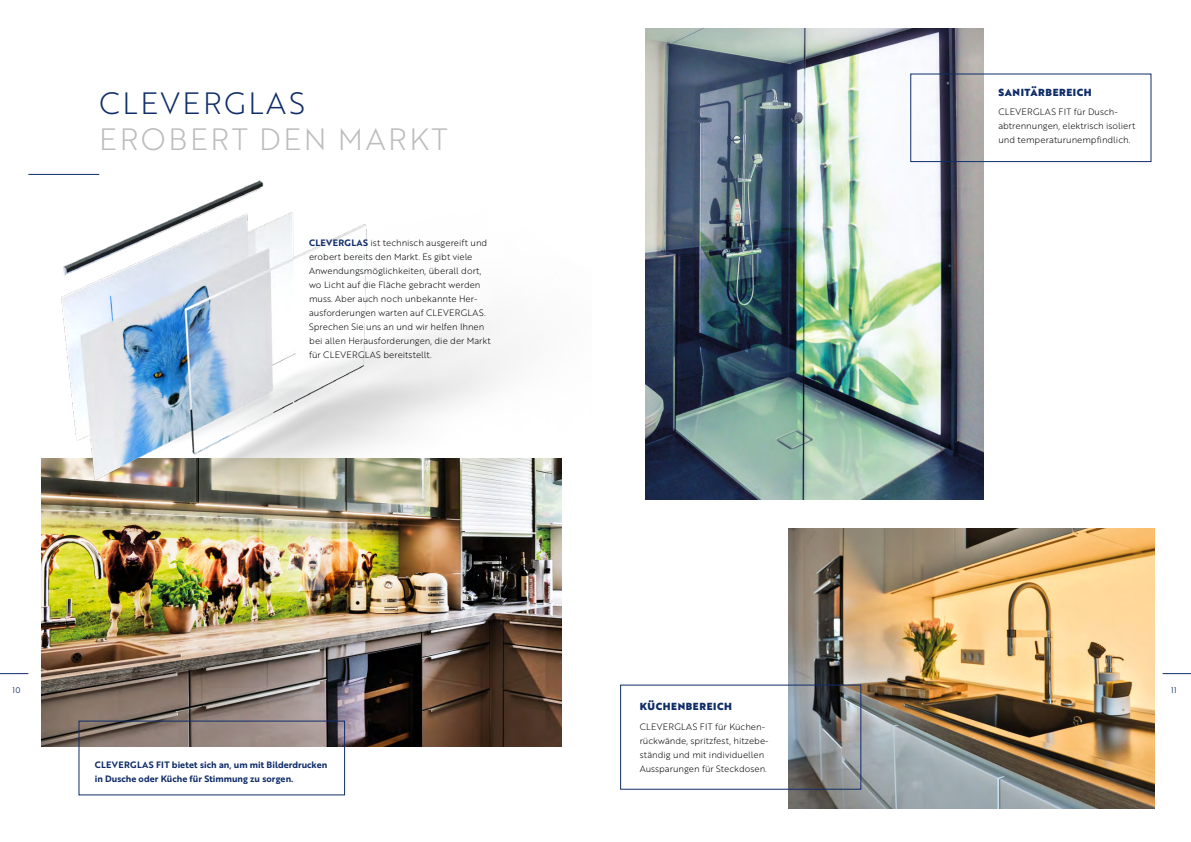
<style>
.page{position:relative;width:1191px;height:842px;background:#fff}
.page>*{position:absolute;margin:0;border:0;box-sizing:border-box;transform-origin:0 0}
.Headline{font:30px/36px "Brother 1816 Light";letter-spacing:.09em;color:#bcbcbc}
.Fließtext{font:10px "Brother 1816 Black";letter-spacing:.06em;color:#102d69}
.Fließtext-2{font:9px/14px "Brother 1816 Light";color:#000}
.Fließtext-3{font:9px/14px "Brother 1816 Bold";color:#102d69}
.t1{font:8px "Brother 1816 Book";color:#102d69}
.s1{color:#102d69}
.s2{font-family:"Brother 1816 Bold";color:#102d69}
</style>
<div class="page">
<svg style="left:1162px;top:673px;width:29px;height:1px"></svg>
<svg style="left:0;top:673px;width:28px;height:1px"></svg>
<img style="left:788px;top:528px;width:367px;height:280px">
<img style="left:41px;top:556px;width:520px;height:190px">
<div style="left:620px;top:685px;width:241px;height:104px;border:1px solid #102d69"></div>
<img style="left:645px;top:28px;width:338px;height:471px">
<div style="left:910px;top:74px;width:241px;height:88px;border:1px solid #102d69"></div>
<img style="left:28px;top:173px;width:534px;height:383px">
<div style="left:79px;top:721px;width:266px;height:74px;border:1px solid #102d69"></div>
<p class="Headline" style="left:99px;top:84px;width:350px"><span class="s1">CLEVERGLAS<br></span>EROBERT DEN MARKT</p>
<p class="Fließtext-2" style="left:309px;top:235px;width:183px"><span class="s2">CLEVERGLAS</span> ist technisch ausgereift und erobert bereits den Markt. Es gibt viele Anwendungsmöglichkeiten, überall dort, wo Licht auf die Fläche gebracht werden muss. Aber auch noch unbekannte Her&shy;ausforderungen warten auf CLEVERGLAS.<br>Sprechen Sie uns an und wir helfen Ihnen bei allen Herausforderungen, die der Markt für CLEVERGLAS bereitstellt.</p>
<p class="Fließtext" style="left:998px;top:84px;width:95px">SANITÄRBEREICH</p>
<p class="Fließtext-2" style="left:998px;top:105px;width:138px">CLEVERGLAS FIT für Dusch&shy;abtrennungen, elektrisch isoliert und temperaturunempfindlich.</p>
<p class="t1" style="left:13px;top:685px;width:10px">10</p>
<p class="t1" style="left:1171px;top:685px;width:7px">11</p>
<p class="Fließtext-3" style="left:95px;top:757px;width:234px">CLEVERGLAS FIT bietet sich an, um mit Bilderdrucken in Dusche oder Küche für Stimmung zu sorgen.</p>
<p class="Fließtext" style="left:639px;top:699px;width:94px">KÜCHENBEREICH</p>
<p class="Fließtext-2" style="left:639px;top:719px;width:130px">CLEVERGLAS FIT für Küchen&shy;rückwände, spritzfest, hitzebe&shy;ständig und mit individuellen<br>Aussparungen für Steckdosen.</p>
</div>
